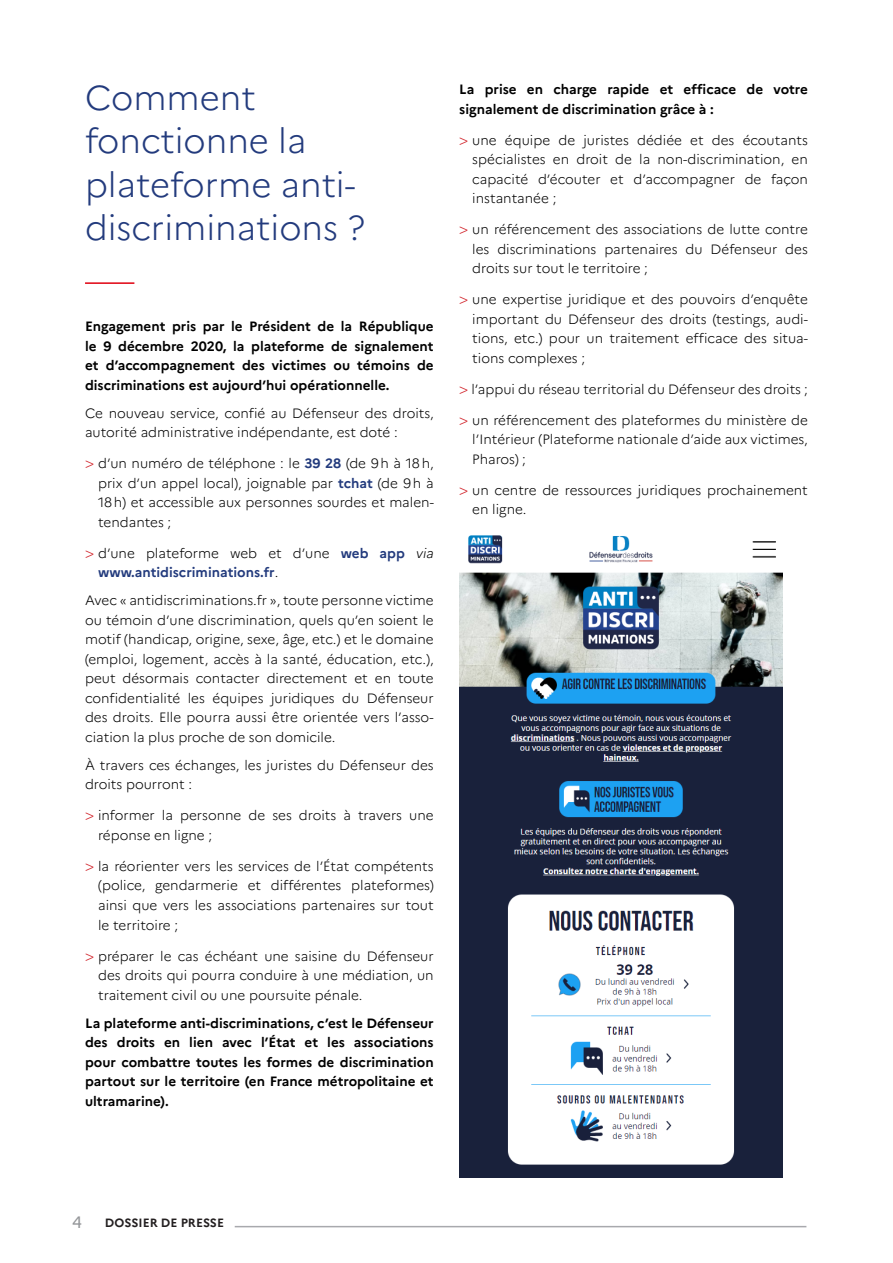
<style>
.page{position:relative;width:893px;height:1263px;background:#fff}
.page>*{position:absolute;margin:0;border:0;box-sizing:border-box;transform-origin:0 0}
.TITRE_1{font:300 34.5px/43.5px "Marianne";color:#233b7d}
.t1{font:16.5px "Marianne";color:#939598}
.Texte_courant{font:300 13.5px/19.5px "Marianne";color:#000;text-align:justify}
.Texte_courant-2{font:700 13.5px/19.5px "Marianne";color:#000;text-align:justify}
.Texte_courant-3{font:700 13.5px/19.5px "Marianne";color:#233b7d}
.t2{font:700 12px "Marianne";color:#231f20}
.s1{font-size:15px;color:#d1232a}
.s2{font-weight:700;color:#233b7d}
.s3{font-weight:300;font-size:15px;color:#d1232a}
.s4{font-weight:300;color:#000}
.s5{font-weight:300;font-style:italic;color:#000}
</style>
<div class="page">
<hr style="left:235px;top:1226px;width:571px;height:1px;background:#a8a9ad">
<hr style="left:85px;top:282px;width:49px;height:2px;background:#e0000f">
<img style="left:459px;top:535px;width:323px;height:643px">
<p class="TITRE_1" style="left:85px;top:76px;width:281px">Comment fonctionne la plateforme anti&shy;discriminations ?</p>
<p class="Texte_courant-2" style="left:85px;top:317px;width:350px">Engagement pris par le Président de la République le 9 décembre 2020, la plateforme de signalement et d’accompagnement des victimes ou témoins de discriminations est aujourd’hui opérationnelle.</p>
<p class="Texte_courant" style="left:85px;top:403px;width:350px">Ce nouveau service, confié au Défenseur des droits, autorité administrative indépendante, est doté :</p>
<p class="Texte_courant" style="left:98px;top:454px;width:337px;text-indent:-13px"><span class="s1">&gt;</span> d’un numéro de téléphone : le <span class="s2">39 28</span> (de 9h à 18h, prix d’un appel local), joignable par <span class="s2">tchat</span> (de 9h à 18h) et accessible aux personnes sourdes et malen&shy;tendantes ;</p>
<p class="Texte_courant-3" style="left:98px;top:543px;width:337px;text-indent:-13px"><span class="s3">&gt;</span> <span class="s4">d’une plateforme web et d’une</span> web app <span class="s5">via </span>www.antidiscriminations.fr<span class="s4">.</span></p>
<p class="Texte_courant" style="left:85px;top:591px;width:350px">Avec « antidiscriminations.fr », toute personne victime ou témoin d’une discrimination, quels qu’en soient le motif (handicap, origine, sexe, âge, etc.) et le domaine (emploi, logement, accès à la santé, éducation, etc.), peut désormais contacter directement et en toute confidentialité les équipes juridiques du Défenseur des droits. Elle pourra aussi être orientée vers l’asso&shy;ciation la plus proche de son domicile.</p>
<p class="Texte_courant" style="left:85px;top:755px;width:350px">À travers ces échanges, les juristes du Défenseur des droits pourront :</p>
<p class="Texte_courant" style="left:98px;top:806px;width:337px;text-indent:-13px"><span class="s1">&gt;</span> informer la personne de ses droits à travers une réponse en ligne ;</p>
<p class="Texte_courant" style="left:98px;top:856px;width:337px;text-indent:-13px"><span class="s1">&gt;</span> la réorienter vers les services de l’État compétents (police, gendarmerie et différentes plateformes) ainsi que vers les associations partenaires sur tout le territoire ;</p>
<p class="Texte_courant" style="left:98px;top:946px;width:337px;text-indent:-13px"><span class="s1">&gt;</span> préparer le cas échéant une saisine du Défenseur des droits qui pourra conduire à une médiation, un traitement civil ou une poursuite pénale.</p>
<p class="Texte_courant-2" style="left:85px;top:1013px;width:350px">La plateforme anti-discriminations, c’est le Défenseur des droits en lien avec l’État et les associations pour combattre toutes les formes de discrimination partout sur le territoire (en France métropolitaine et ultramarine).</p>
<p class="Texte_courant-2" style="left:459px;top:80px;width:350px">La prise en charge rapide et efficace de votre signalement de discrimination grâce à :</p>
<p class="Texte_courant" style="left:472px;top:130px;width:337px;text-indent:-13px"><span class="s1">&gt;</span> une équipe de juristes dédiée et des écoutants spécialistes en droit de la non-discrimination, en capacité d’écouter et d’accompagner de façon instantanée ;</p>
<p class="Texte_courant" style="left:472px;top:220px;width:337px;text-indent:-13px"><span class="s1">&gt;</span> un référencement des associations de lutte contre les discriminations partenaires du Défenseur des droits sur tout le territoire ;</p>
<p class="Texte_courant" style="left:472px;top:290px;width:337px;text-indent:-13px"><span class="s1">&gt;</span> une expertise juridique et des pouvoirs d’enquête important du Défenseur des droits (testings, audi&shy;tions, etc.) pour un traitement efficace des situa&shy;tions complexes ;</p>
<p class="Texte_courant" style="left:459px;top:379px;width:350px"><span class="s1">&gt;</span> l’appui du réseau territorial du Défenseur des droits ;</p>
<p class="Texte_courant" style="left:472px;top:410px;width:337px;text-indent:-13px"><span class="s1">&gt;</span> un référencement des plateformes du ministère de l’Intérieur (Plateforme nationale d’aide aux victimes, Pharos) ;</p>
<p class="Texte_courant" style="left:472px;top:480px;width:337px;text-indent:-13px"><span class="s1">&gt;</span> un centre de ressources juridiques prochainement en ligne.</p>
<p class="t1" style="left:72px;top:1212px;width:11px">4</p>
<p class="t2" style="left:105px;top:1216px;width:121px">DOSSIER DE PRESSE</p>
</div>
